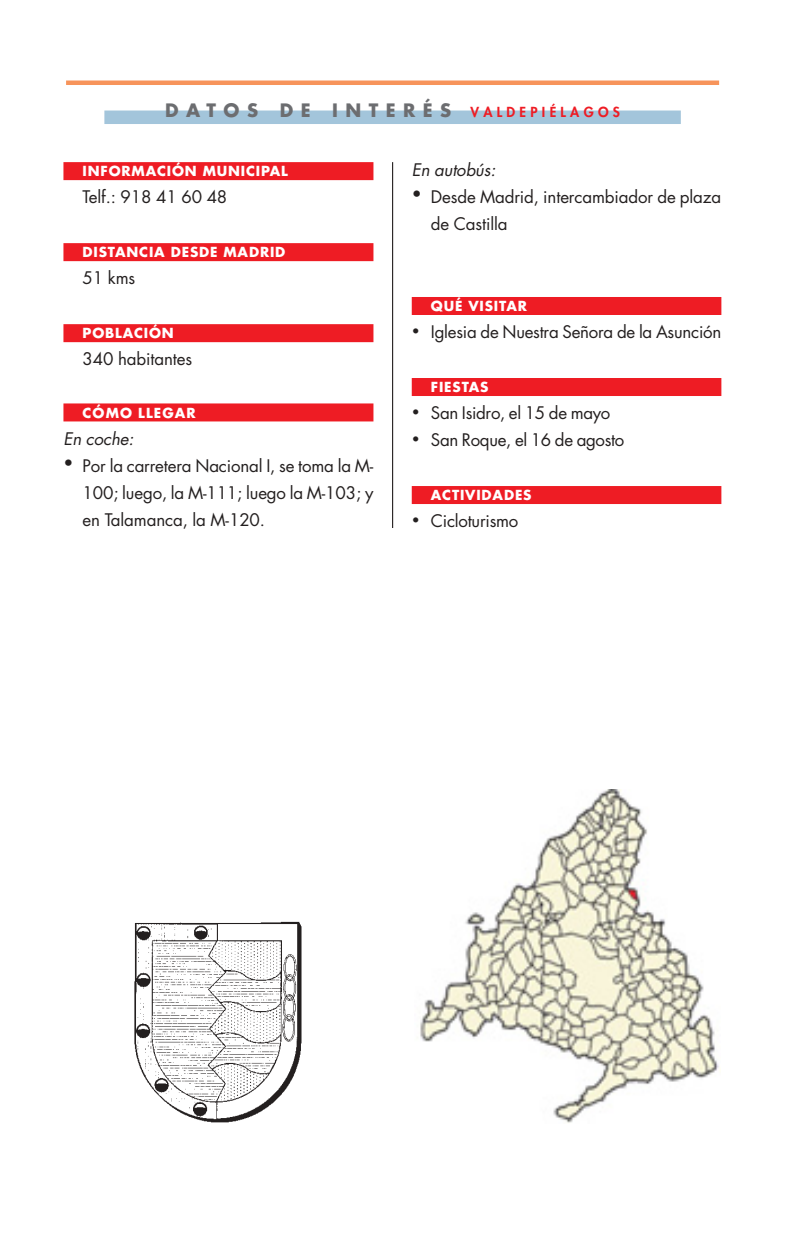
<style>
.page{position:relative;width:798px;height:1244px;background:#fff}
.page>*{position:absolute;margin:0;border:0;box-sizing:border-box;transform-origin:0 0}
.t1{font:700 18px "Futura";letter-spacing:.41em;color:#6c6d70}
.t2{font:16.88px/27px "Futura";letter-spacing:-.01em;color:#231f1f}
.t3{font:italic 16.88px "Futura";letter-spacing:-.005em;color:#231f1f}
.t4{font:700 13.5px "Futura";letter-spacing:.06em;color:#fff}
.t5{font:700 13.5px "Futura";letter-spacing:.08em;color:#fff}
.s1{font-weight:800;font-size:13.5px;color:#ee1c24}
.s2{font-size:13.5px}
</style>
<div class="page">
<div style="left:411px;top:297px;width:310px;height:18px;background:#ee1c24"></div>
<div style="left:411px;top:378px;width:310px;height:18px;background:#ee1c24"></div>
<div style="left:411px;top:486px;width:310px;height:18px;background:#ee1c24"></div>
<div style="left:63px;top:162px;width:310px;height:18px;background:#ee1c24"></div>
<div style="left:63px;top:243px;width:310px;height:18px;background:#ee1c24"></div>
<div style="left:63px;top:324px;width:310px;height:18px;background:#ee1c24"></div>
<div style="left:63px;top:403px;width:310px;height:18px;background:#ee1c24"></div>
<div style="left:66px;top:80px;width:652px;height:5px;background:#f7945b"></div>
<div style="left:104px;top:110px;width:576px;height:14px;background:#a3c5db"></div>
<hr style="left:392px;top:162px;width:1px;height:366px;background:#231f1f">
<img style="left:420px;top:789px;width:299px;height:334px">
<img style="left:134px;top:921px;width:168px;height:202px">
<p class="t1" style="left:165px;top:102px;width:456px">DATOS DE INTERÉS <span class="s1">V A L D E P I É L A G O S</span></p>
<p class="t4" style="left:83px;top:165px;width:207px">INFORMACIÓN MUNICIPAL</p>
<p class="t2" style="left:83px;top:185px;width:146px">Telf.: 918 41 60 48</p>
<p class="t4" style="left:83px;top:246px;width:204px">DISTANCIA DESDE MADRID</p>
<p class="t2" style="left:83px;top:266px;width:54px">51 kms</p>
<p class="t4" style="left:83px;top:327px;width:93px">POBLACIÓN</p>
<p class="t2" style="left:83px;top:347px;width:111px">340 habitantes</p>
<p class="t5" style="left:83px;top:406px;width:115px">CÓMO LLEGAR</p>
<p class="t3" style="left:63px;top:431px;width:72px">En coche:</p>
<p class="t2" style="left:83px;top:453px;width:292px;text-align:justify;text-indent:-19px">• Por la carretera Nacional I, se toma la M-100; luego, la M-111; luego la M-103; y en Talamanca, la M-120.</p>
<p class="t3" style="left:411px;top:162px;width:85px">En autobús:</p>
<p class="t2" style="left:431px;top:185px;width:292px;text-indent:-19px">• Desde Madrid, intercambiador de plaza de Castilla</p>
<p class="t4" style="left:431px;top:300px;width:97px">QUÉ VISITAR</p>
<p class="t2" style="left:411px;top:320px;width:311px"><span class="s2">•</span> Iglesia de Nuestra Señora de la Asunción</p>
<p class="t4" style="left:431px;top:381px;width:59px">FIESTAS</p>
<p class="t2" style="left:411px;top:401px;width:200px"><span class="s2">•</span> San Isidro, el 15 de mayo</p>
<p class="t2" style="left:411px;top:428px;width:214px"><span class="s2">•</span> San Roque, el 16 de agosto</p>
<p class="t4" style="left:431px;top:489px;width:102px">ACTIVIDADES</p>
<p class="t2" style="left:411px;top:509px;width:108px"><span class="s2">•</span> Cicloturismo</p>
</div>
